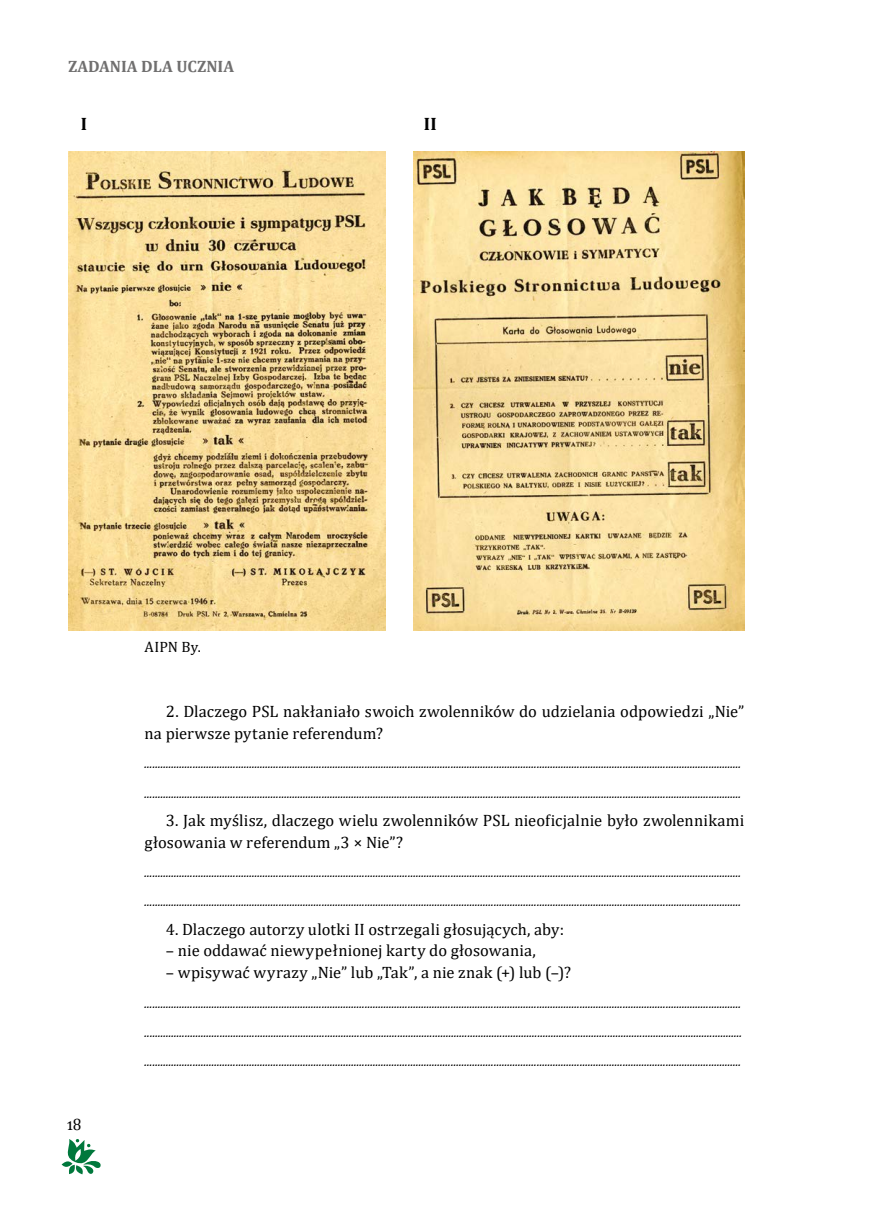
<style>
.page{position:relative;width:872px;height:1212px;background:#fff}
.page>*{position:absolute;margin:0;border:0;box-sizing:border-box;transform-origin:0 0}
.t1{font:700 18px "Cambria";color:#000}
.t2{font:16.5px/21.8px "Cambria";letter-spacing:.005em;color:#000}
.t3{font:700 16.5px "Cambria";color:#706f6f}
.t4{font:16.5px "Cambria Math";color:#000}
.t5{font:15px "Cambria";letter-spacing:.015em;color:#000}
.t6{font:italic 13.5px/29.4px "Cambria";color:#000}
</style>
<div class="page">
<svg style="left:62px;top:1139px;width:39px;height:35px"></svg>
<img style="left:414px;top:152px;width:330px;height:478px">
<img style="left:68px;top:152px;width:318px;height:478px">
<p class="t3" style="left:68px;top:55px;width:52px">ZADAnia</p>
<p class="t3" style="left:141px;top:55px;width:94px">DLA UCZNIA</p>
<h1 class="t1" style="left:81px;top:111px;width:8px">I</h1>
<h1 class="t1" style="left:424px;top:111px;width:15px">II</h1>
<p class="t5" style="left:145px;top:638px;width:58px">AIPN By.</p>
<p class="t4" style="left:67px;top:1115px;width:16px">18</p>
<p class="t2" style="left:145px;top:700px;width:601px;text-indent:21px">2. Dlaczego PSL nakłaniało swoich zwolenników do udzielania odpowiedzi „Nie” na pierwsze pytanie referendum?</p>
<p class="t6" style="left:145px;top:748px;width:598px">.............................................................................................................................................................................................................................. ..............................................................................................................................................................................................................................</p>
<p class="t2" style="left:145px;top:809px;width:601px;text-indent:21px">3. Jak myślisz, dlaczego wielu zwolenników PSL nieoficjalnie było zwolennikami głosowania w referendum „3 × Nie”?</p>
<p class="t6" style="left:145px;top:857px;width:598px">.............................................................................................................................................................................................................................. ..............................................................................................................................................................................................................................</p>
<p class="t2" style="left:166px;top:918px;width:400px">4. Dlaczego autorzy ulotki II ostrzegali głosujących, aby:</p>
<p class="t2" style="left:166px;top:940px;width:371px">– nie oddawać niewypełnionej karty do głosowania,</p>
<p class="t2" style="left:166px;top:961px;width:407px">– wpisywać wyrazy „Nie” lub „Tak”, a nie znak (+) lub (–)?</p>
<p class="t6" style="left:145px;top:988px;width:599px;text-align:justify">.............................................................................................................................................................................................................................. .............................................................................................................................................................................................................................. ..............................................................................................................................................................................................................................</p>
</div>
